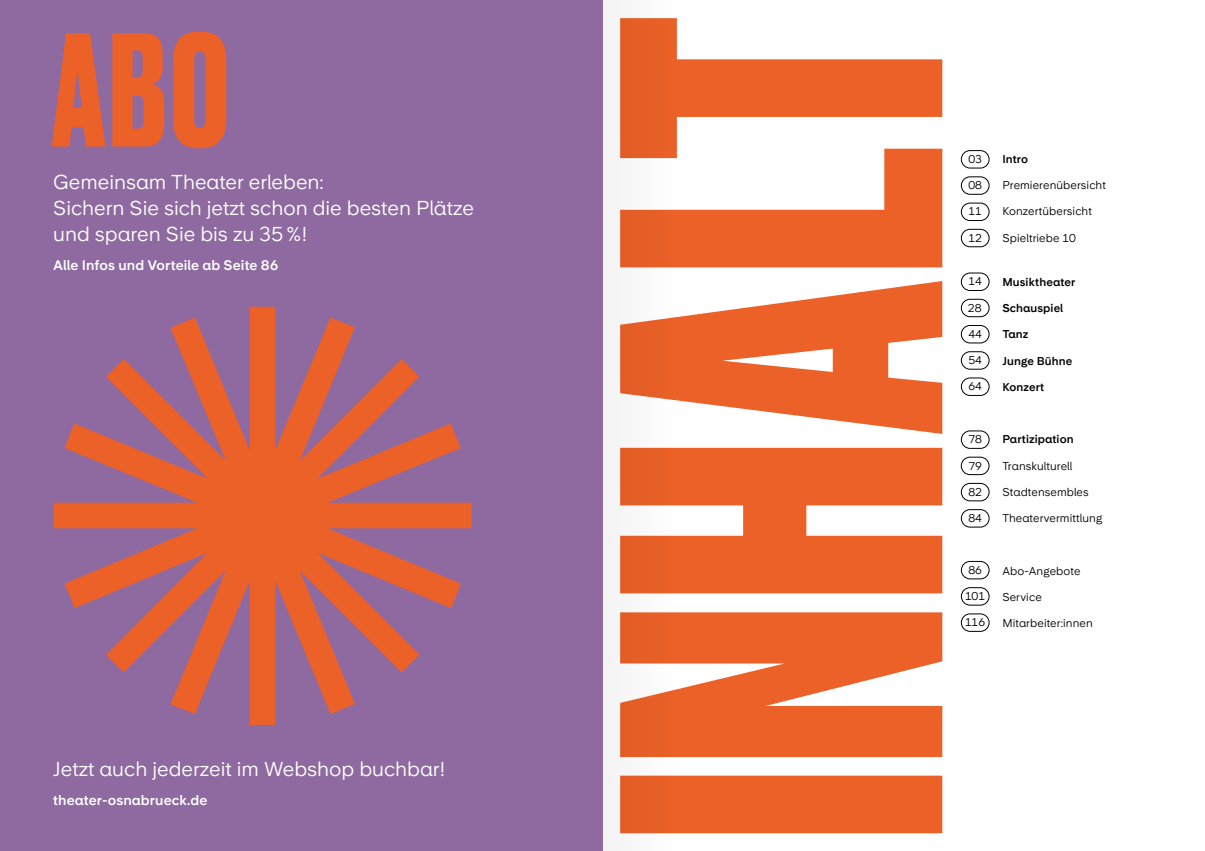
<style>
.page{position:relative;width:1205px;height:851px;background:#fff}
.page>*{position:absolute;margin:0;border:0;box-sizing:border-box;transform-origin:0 0}
.t1{font:700 152.38px "Druk";color:#eb6128}
.t2{font:20px/26.2px "Universal Sans 450";color:#fff}
.t3{font:13.75px "Universal Sans 750";letter-spacing:.01em;color:#fff}
.t4{font:11.25px "Universal Sans 450";letter-spacing:.01em;color:#000}
.t5{font:11.25px "Universal Sans 750";letter-spacing:.01em;color:#000}
</style>
<div class="page">
<svg style="left:673px;top:18px;width:269px;height:815px;fill:#eb6128"></svg>
<div style="left:961px;top:203px;width:28px;height:18px;border:1px solid #000;border-radius:9px"></div>
<div style="left:961px;top:299px;width:28px;height:18px;border:1px solid #000;border-radius:9px"></div>
<div style="left:961px;top:561px;width:28px;height:18px;border:1px solid #000;border-radius:9px"></div>
<div style="left:961px;top:351px;width:28px;height:18px;border:1px solid #000;border-radius:9px"></div>
<div style="left:961px;top:613px;width:28px;height:18px;border:1px solid #000;border-radius:9px"></div>
<div style="left:961px;top:430px;width:28px;height:18px;border:1px solid #000;border-radius:9px"></div>
<div style="left:961px;top:229px;width:28px;height:18px;border:1px solid #000;border-radius:9px"></div>
<div style="left:961px;top:325px;width:28px;height:18px;border:1px solid #000;border-radius:9px"></div>
<div style="left:961px;top:587px;width:28px;height:18px;border:1px solid #000;border-radius:9px"></div>
<div style="left:961px;top:377px;width:28px;height:18px;border:1px solid #000;border-radius:9px"></div>
<div style="left:961px;top:150px;width:28px;height:18px;border:1px solid #000;border-radius:9px"></div>
<div style="left:961px;top:176px;width:28px;height:18px;border:1px solid #000;border-radius:9px"></div>
<div style="left:961px;top:457px;width:28px;height:18px;border:1px solid #000;border-radius:9px"></div>
<div style="left:961px;top:483px;width:28px;height:18px;border:1px solid #000;border-radius:9px"></div>
<div style="left:961px;top:509px;width:28px;height:18px;border:1px solid #000;border-radius:9px"></div>
<div style="left:961px;top:273px;width:28px;height:18px;border:1px solid #000;border-radius:9px"></div>
<svg style="left:602px;top:0;width:71px;height:850px"></svg>
<div style="left:0;top:0;width:602px;height:850px;background:#8e6aa1"></div>
<svg style="left:54px;top:306px;width:418px;height:418px"></svg>
<h1 class="t1" style="left:52px;top:-14px;width:178px">ABO</h1>
<h2 class="t2" style="left:53px;top:169px;width:422px">Gemeinsam Theater erleben:<br>Sichern Sie sich jetzt schon die besten Plätze und sparen Sie bis zu 35 %!</h2>
<p class="t3" style="left:53px;top:257px;width:226px">Alle Infos und Vorteile ab Seite 86</p>
<h2 class="t2" style="left:53px;top:756px;width:394px">Jetzt auch jederzeit im Webshop buchbar!</h2>
<p class="t3" style="left:53px;top:792px;width:156px">theater-osnabrueck.de</p>
<p class="t4" style="left:968px;top:153px;width:15px">03</p>
<p class="t4" style="left:968px;top:179px;width:15px">08</p>
<p class="t4" style="left:968px;top:205px;width:15px">11</p>
<p class="t4" style="left:968px;top:231px;width:15px">12</p>
<p class="t4" style="left:968px;top:275px;width:15px">14</p>
<p class="t4" style="left:968px;top:301px;width:15px">28</p>
<p class="t4" style="left:968px;top:327px;width:15px">44</p>
<p class="t4" style="left:968px;top:354px;width:15px">54</p>
<p class="t4" style="left:968px;top:380px;width:15px">64</p>
<p class="t4" style="left:968px;top:433px;width:15px">78</p>
<p class="t4" style="left:968px;top:459px;width:15px">79</p>
<p class="t4" style="left:968px;top:485px;width:15px">82</p>
<p class="t4" style="left:968px;top:511px;width:15px">84</p>
<p class="t4" style="left:968px;top:563px;width:15px">86</p>
<p class="t4" style="left:965px;top:589px;width:21px">101</p>
<p class="t4" style="left:965px;top:616px;width:22px">116</p>
<p class="t5" style="left:1002px;top:152px;width:27px">Intro</p>
<p class="t4" style="left:1002px;top:179px;width:105px">Premierenübersicht</p>
<p class="t4" style="left:1002px;top:205px;width:91px">Konzertübersicht</p>
<p class="t4" style="left:1002px;top:231px;width:75px">Spieltriebe 10</p>
<p class="t5" style="left:1002px;top:275px;width:74px">Musiktheater</p>
<p class="t5" style="left:1002px;top:301px;width:62px">Schauspiel</p>
<p class="t5" style="left:1002px;top:328px;width:27px">Tanz</p>
<p class="t5" style="left:1002px;top:354px;width:71px">Junge Bühne</p>
<p class="t5" style="left:1002px;top:380px;width:43px">Konzert</p>
<p class="t5" style="left:1002px;top:433px;width:73px">Partizipation</p>
<p class="t4" style="left:1002px;top:459px;width:72px">Transkulturell</p>
<p class="t4" style="left:1002px;top:485px;width:88px">Stadtensembles</p>
<p class="t4" style="left:1002px;top:511px;width:101px">Theatervermittlung</p>
<p class="t4" style="left:1002px;top:564px;width:80px">Abo-Angebote</p>
<p class="t4" style="left:1002px;top:590px;width:41px">Service</p>
<p class="t4" style="left:1002px;top:616px;width:92px">Mitarbeiter:innen</p>
</div>
